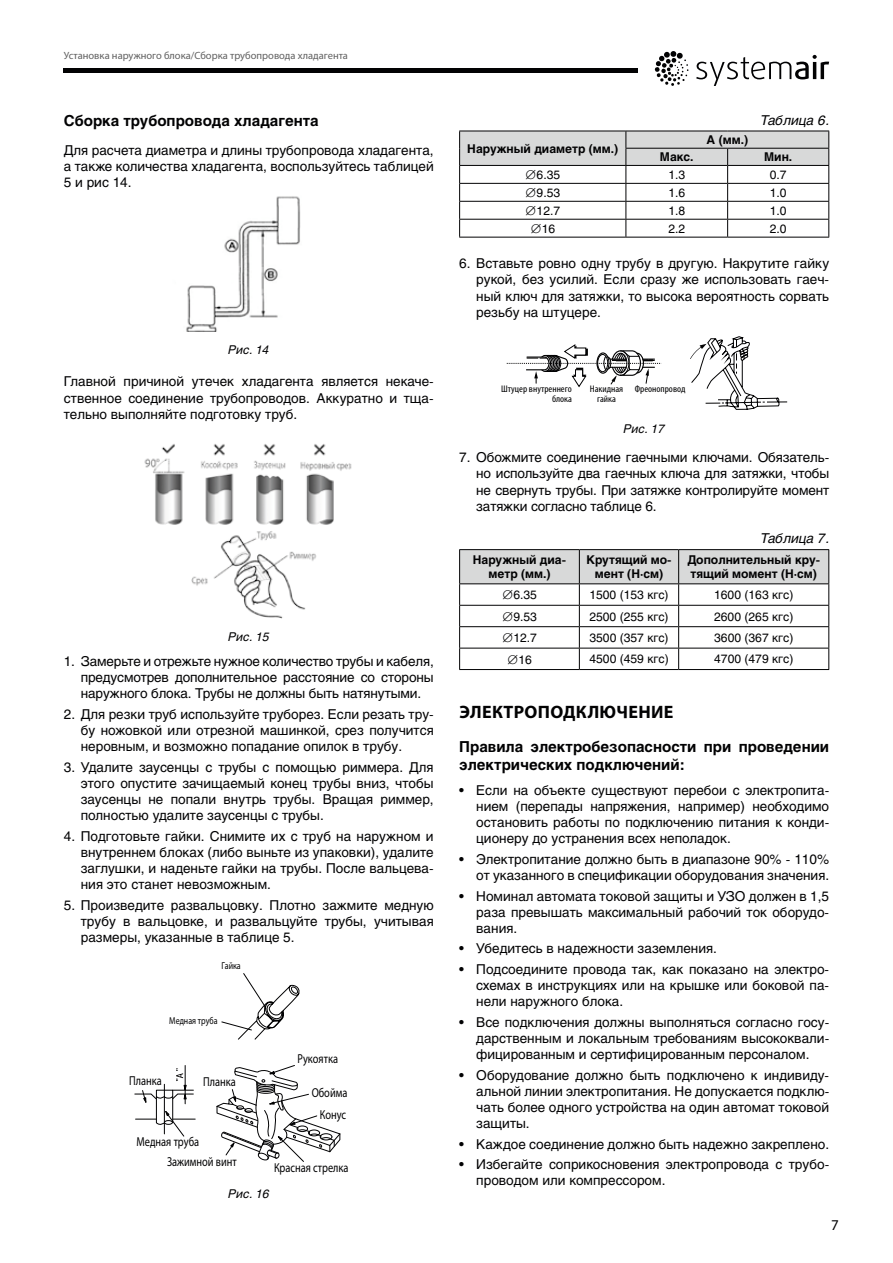
<style>
.page{position:relative;width:893px;height:1263px;background:#fff}
.page>*{position:absolute;margin:0;border:0;box-sizing:border-box;transform-origin:0 0}
.t1{font:700 18px "Myriad Pro";letter-spacing:.02em;color:#020203}
.t2{font:700 15px/18px "Helios";color:#020203}
.t3{font:15px "Myriad Pro";color:#020203}
.t4{font:13.5px/16.2px "Helios";color:#020203;text-align:justify}
.t5{font:italic 13.5px "Helios";color:#020203}
.t6{font:13.05px/19.6px "Myriad Pro";color:#020203;scale:.8 1}
.t7{font:12px "Helios";color:#020203}
.t8{font:700 12px/13.5px "Helios";color:#020203;text-align:center}
.t9{font:italic 12px "Helios";color:#020203}
.t10{font:10.5px "Myriad Pro";color:#616161}
.t11{font:10.05px "Myriad Pro";color:#020203;scale:.8 1}
.t12{font:condensed 9.6px/9.6px "Myriad Pro";color:#020203;text-align:right;scale:1.1 1}
.s1{font-family:"Daxline Offc Pro";font-weight:300}
</style>
<div class="page">
<svg style="left:696px;top:55px;width:133px;height:31px"></svg>
<svg style="left:655px;top:51px;width:34px;height:35px"></svg>
<hr style="left:64px;top:69px;width:574px;height:4px;background:#020203">
<img style="left:186px;top:196px;width:115px;height:135px">
<img style="left:144px;top:444px;width:208px;height:174px">
<svg style="left:221px;top:973px;width:78px;height:67px"></svg>
<hr style="left:185px;top:1065px;width:1px;height:39px;background:#020203">
<svg style="left:216px;top:1065px;width:125px;height:97px"></svg>
<svg style="left:134px;top:1068px;width:61px;height:69px"></svg>
<svg style="left:459px;top:131px;width:370px;height:106px"></svg>
<hr style="left:459px;top:237px;width:167px;height:1px;background:#020203">
<hr style="left:626px;top:237px;width:102px;height:1px;background:#020203">
<hr style="left:728px;top:237px;width:101px;height:1px;background:#020203">
<svg style="left:690px;top:336px;width:97px;height:74px"></svg>
<svg style="left:507px;top:344px;width:154px;height:43px"></svg>
<hr style="left:459px;top:549px;width:120px;height:1px;background:#020203">
<hr style="left:579px;top:549px;width:100px;height:1px;background:#020203">
<hr style="left:679px;top:549px;width:150px;height:1px;background:#020203">
<svg style="left:459px;top:550px;width:370px;height:119px"></svg>
<hr style="left:459px;top:669px;width:120px;height:1px;background:#020203">
<hr style="left:579px;top:669px;width:100px;height:1px;background:#020203">
<hr style="left:679px;top:669px;width:150px;height:1px;background:#020203">
<p class="t10" style="left:64px;top:49px;width:286px">Установка наружного блока/Сборка трубопровода хладагента</p>
<p class="t2" style="left:64px;top:111px;width:256px">Сборка трубопровода хладагента</p>
<p class="t4" style="left:64px;top:141px;width:371px">Для расчета диаметра и длины трубопровода хладагента, а также количества хладагента, воспользуйтесь таблицей 5 и рис 14.</p>
<p class="t9" style="left:228px;top:342px;width:43px">Рис. 14</p>
<p class="t4" style="left:64px;top:373px;width:371px">Главной причиной утечек хладагента является некаче&shy;ственное соединение трубопроводов. Аккуратно и тща&shy;тельно выполняйте подготовку труб.</p>
<p class="t9" style="left:228px;top:629px;width:43px">Рис. 15</p>
<p class="t4" style="left:81px;top:653px;width:354px;text-indent:-17px">1. Замерьте и отрежьте нужное количество трубы и кабеля, предусмотрев дополнительное расстояние со стороны наружного блока. Трубы не должны быть натянутыми.</p>
<p class="t4" style="left:81px;top:705px;width:354px;text-indent:-17px">2. Для резки труб используйте труборез. Если резать тру&shy;бу ножовкой или отрезной машинкой, срез получится неровным, и возможно попадание опилок в трубу.</p>
<p class="t4" style="left:81px;top:758px;width:354px;text-indent:-17px">3. Удалите заусенцы с трубы с помощью риммера. Для этого опустите зачищаемый конец трубы вниз, чтобы заусенцы не попали внутрь трубы. Вращая риммер, полностью удалите заусенцы с трубы.</p>
<p class="t4" style="left:81px;top:827px;width:354px;text-indent:-17px">4. Подготовьте гайки. Снимите их с труб на наружном и внутреннем блоках (либо выньте из упаковки), удалите заглушки, и наденьте гайки на трубы. После вальцева&shy;ния это станет невозможным.</p>
<p class="t4" style="left:81px;top:896px;width:354px;text-indent:-17px">5. Произведите развальцовку. Плотно зажмите медную трубу в вальцовке, и развальцуйте трубы, учитывая размеры, указанные в таблице 5.</p>
<p class="t11" style="left:221px;top:960px;width:26px">Гайка</p>
<p class="t11" style="left:169px;top:1014px;width:62px">Медная труба</p>
<p class="t6" style="left:129px;top:1070px;width:42px">Планка</p>
<p class="t6" style="left:203px;top:1072px;width:42px">Планка</p>
<p class="t6" style="left:167px;top:1131px;width:89px;text-indent:-31px">Медная труба<br>Зажимной винт</p>
<p class="t6" style="left:297px;top:1049px;width:52px">Рукоятка</p>
<p class="t6" style="left:312px;top:1082px;width:46px;line-height:21.3px;text-align:center">Обойма<br>Конус</p>
<p class="t6" style="left:274px;top:1158px;width:95px">Красная стрелка</p>
<p class="t9" style="left:228px;top:1186px;width:43px">Рис. 16</p>
<p class="t8" style="left:467px;top:141px;width:152px">Наружный диаметр (мм.)</p>
<p class="t8" style="left:707px;top:133px;width:43px">А (мм.)</p>
<p class="t5" style="left:760px;top:111px;width:70px">Таблица 6.</p>
<p class="t8" style="left:660px;top:150px;width:34px">Макс.</p>
<p class="t8" style="left:764px;top:150px;width:28px">Мин.</p>
<p class="t7" style="left:525px;top:167px;width:36px"><span class="s1">⌀</span>6.35</p>
<p class="t7" style="left:668px;top:167px;width:18px">1.3</p>
<p class="t7" style="left:770px;top:167px;width:18px">0.7</p>
<p class="t7" style="left:525px;top:185px;width:36px"><span class="s1">⌀</span>9.53</p>
<p class="t7" style="left:668px;top:185px;width:18px">1.6</p>
<p class="t7" style="left:770px;top:185px;width:18px">1.0</p>
<p class="t7" style="left:525px;top:203px;width:36px"><span class="s1">⌀</span>12.7</p>
<p class="t7" style="left:668px;top:203px;width:18px">1.8</p>
<p class="t7" style="left:770px;top:203px;width:18px">1.0</p>
<p class="t7" style="left:530px;top:221px;width:26px"><span class="s1">⌀</span>16</p>
<p class="t7" style="left:668px;top:221px;width:18px">2.2</p>
<p class="t7" style="left:770px;top:221px;width:18px">2.0</p>
<p class="t4" style="left:476px;top:255px;width:354px;text-indent:-17px">6. Вставьте ровно одну трубу в другую. Накрутите гайку рукой, без усилий. Если сразу же использовать гаеч&shy;ный ключ для затяжки, то высока вероятность сорвать резьбу на штуцере.</p>
<p class="t12" style="left:501px;top:385px;width:66px">Штуцер внутреннего блока</p>
<p class="t12" style="left:597px;top:385px;width:82px;text-align:left;text-indent:-7px">Накидная Фреонопровод гайка</p>
<p class="t9" style="left:624px;top:421px;width:43px">Рис. 17</p>
<p class="t4" style="left:476px;top:449px;width:354px;text-indent:-17px">7. Обожмите соединение гаечными ключами. Обязатель&shy;но используйте два гаечных ключа для затяжки, чтобы не свернуть трубы. При затяжке контролируйте момент затяжки согласно таблице 6.</p>
<p class="t5" style="left:760px;top:530px;width:70px">Таблица 7.</p>
<p class="t8" style="left:473px;top:553px;width:95px">Наружный диа&shy;метр (мм.)</p>
<p class="t8" style="left:586px;top:553px;width:87px">Крутящий мо&shy;мент (Н·см)</p>
<p class="t8" style="left:687px;top:553px;width:134px;text-align:left">Дополнительный кру&shy;тящий момент (Н·см)</p>
<p class="t7" style="left:502px;top:587px;width:36px"><span class="s1">⌀</span>6.35</p>
<p class="t7" style="left:589px;top:587px;width:81px">1500 (153 кгс)</p>
<p class="t7" style="left:714px;top:587px;width:81px">1600 (163 кгс)</p>
<p class="t7" style="left:502px;top:609px;width:36px"><span class="s1">⌀</span>9.53</p>
<p class="t7" style="left:589px;top:609px;width:81px">2500 (255 кгс)</p>
<p class="t7" style="left:714px;top:609px;width:81px">2600 (265 кгс)</p>
<p class="t7" style="left:502px;top:630px;width:36px"><span class="s1">⌀</span>12.7</p>
<p class="t7" style="left:589px;top:630px;width:81px">3500 (357 кгс)</p>
<p class="t7" style="left:714px;top:630px;width:81px">3600 (367 кгс)</p>
<p class="t7" style="left:507px;top:652px;width:26px"><span class="s1">⌀</span>16</p>
<p class="t7" style="left:589px;top:651px;width:81px">4500 (459 кгс)</p>
<p class="t7" style="left:714px;top:651px;width:81px">4700 (479 кгс)</p>
<h1 class="t1" style="left:459px;top:700px;width:216px">ЭЛЕКТРОПОДКЛЮЧЕНИЕ</h1>
<p class="t2" style="left:459px;top:737px;width:371px">Правила электробезопасности при проведении электрических подключений:</p>
<p class="t4" style="left:476px;top:781px;width:354px;text-indent:-17px">• Если на объекте существуют перебои с электропита&shy;нием (перепады напряжения, например) необходимо остановить работы по подключению питания к конди&shy;ционеру до устранения всех неполадок.</p>
<p class="t4" style="left:459px;top:850px;width:371px;text-align:right">• Электропитание должно быть в диапазоне 90% - 110% от указанного в спецификации оборудования значения.</p>
<p class="t4" style="left:476px;top:887px;width:354px;text-indent:-17px">• Номинал автомата токовой защиты и УЗО должен в 1,5 раза превышать максимальный рабочий ток оборудо&shy;вания.</p>
<p class="t4" style="left:459px;top:940px;width:257px">• Убедитесь в надежности заземления.</p>
<p class="t4" style="left:476px;top:960px;width:354px;text-indent:-17px">• Подсоедините провода так, как показано на электро&shy;схемах в инструкциях или на крышке или боковой па&shy;нели наружного блока.</p>
<p class="t4" style="left:476px;top:1013px;width:354px;text-indent:-17px">• Все подключения должны выполняться согласно госу&shy;дарственным и локальным требованиям высококвали&shy;фицированным и сертифицированным персоналом.</p>
<p class="t4" style="left:476px;top:1066px;width:354px;text-indent:-17px">• Оборудование должно быть подключено к индивиду&shy;альной линии электропитания. Не допускается подклю&shy;чать более одного устройства на один автомат токовой защиты.</p>
<p class="t4" style="left:459px;top:1135px;width:369px">• Каждое соединение должно быть надежно закреплено.</p>
<p class="t4" style="left:476px;top:1156px;width:354px;text-indent:-17px">• Избегайте соприкосновения электропровода с трубо&shy;проводом или компрессором.</p>
<p class="t3" style="left:831px;top:1215px;width:9px">7</p>
</div>
